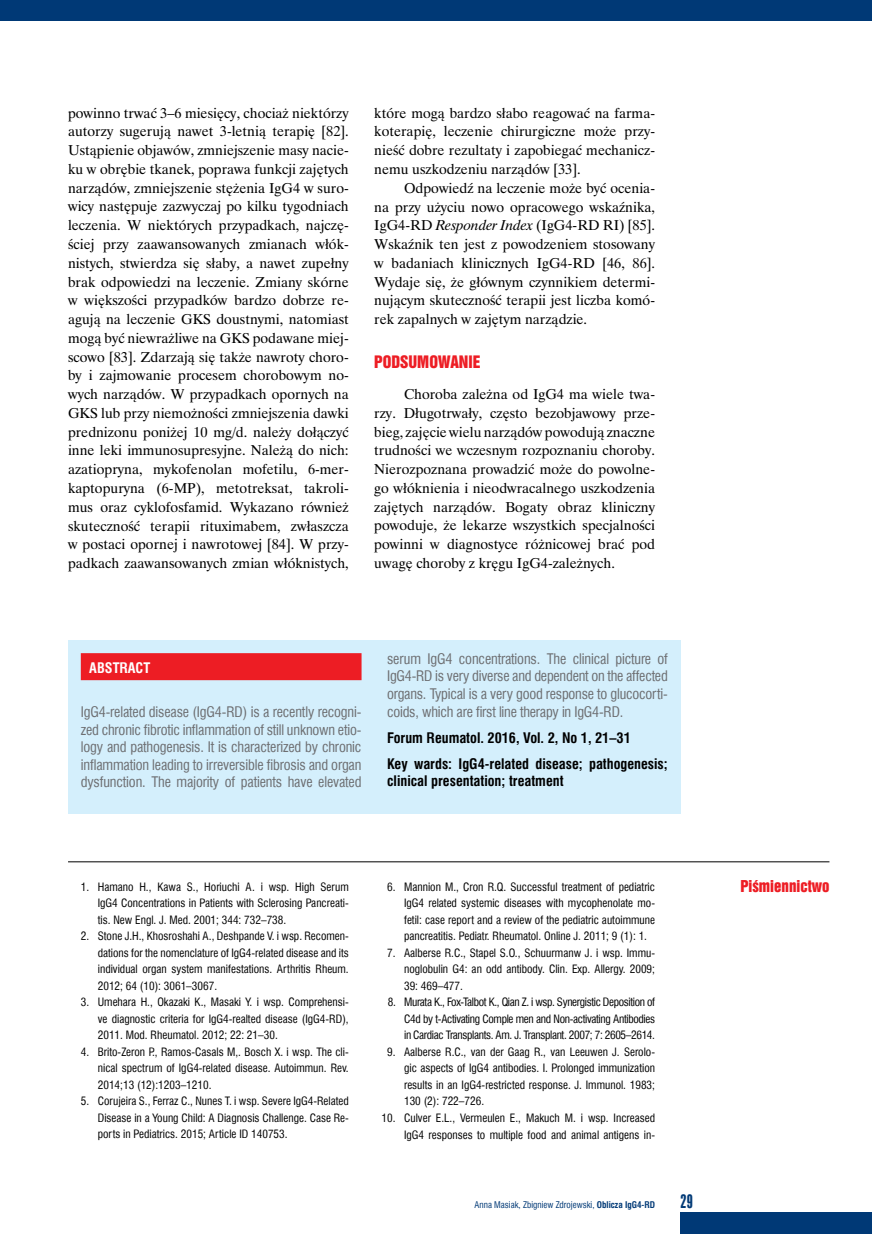
<style>
.page{position:relative;width:872px;height:1234px;background:#fff}
.page>*{position:absolute;margin:0;border:0;box-sizing:border-box;transform-origin:0 0}
.t1{font:18px "Swis 924 EU";color:#003976}
.t2{font:15.75px "Swis 921 EU";color:#ed1d24}
.t3{font:15px "Swis 921 EU";color:#ed1d24}
.t4{font:14.25px/18.8px "Time Ibis EE";color:#000;text-align:justify}
.t5{font:14.25px/17.5px "Swis 721 Cn EU";letter-spacing:-.01em;color:#6d6e71;text-align:justify}
.t6{font:700 14.25px/26.1px "Swis 721 Cn EU";color:#000}
.t7{font:700 14.25px "Swis 721 Cn EU";color:#fff}
.t8{font:11.25px/16.5px "Swis 721 Cn EU";color:#000;text-align:justify}
.t9{font:9px "Swis 721 Cn EU";color:#003976}
.s1{font-style:italic}
.s2{font-weight:700}
</style>
<div class="page">
<div style="left:680px;top:1212px;width:192px;height:21px;background:#003976"></div>
<div style="left:0;top:0;width:872px;height:21px;background:#003976"></div>
<hr style="left:68px;top:861px;width:761px;height:1px;background:#000">
<div style="left:68px;top:640px;width:612px;height:174px;background:#d4effc"></div>
<div style="left:81px;top:653px;width:280px;height:27px;background:#ed1d24"></div>
<p class="t4" style="left:68px;top:103px;width:282px">powinno trwać 3–6 miesięcy, chociaż niektórzy autorzy sugerują nawet 3-letnią terapię [82].<br>Ustąpienie objawów, zmniejszenie masy nacie&shy;ku w obrębie tkanek, poprawa funkcji zajętych narządów, zmniejszenie stężenia IgG4 w suro&shy;wicy następuje zazwyczaj po kilku tygodniach leczenia. W niektórych przypadkach, najczę&shy;ściej przy zaawansowanych zmianach włók&shy;nistych, stwierdza się słaby, a nawet zupełny brak odpowiedzi na leczenie. Zmiany skórne w większości przypadków bardzo dobrze re&shy;agują na leczenie GKS doustnymi, natomiast mogą być niewrażliwe na GKS podawane miej&shy;scowo [83]. Zdarzają się także nawroty choro&shy;by i zajmowanie procesem chorobowym no&shy;wych narządów. W przypadkach opornych na GKS lub przy niemożności zmniejszenia dawki prednizonu poniżej 10 mg/d. należy dołączyć inne leki immunosupresyjne. Należą do nich: azatiopryna, mykofenolan mofetilu, 6-mer&shy;kaptopuryna (6-MP), metotreksat, takroli&shy;mus oraz cyklofosfamid. Wykazano również skuteczność terapii rituximabem, zwłaszcza w postaci opornej i nawrotowej [84]. W przy&shy;padkach zaawansowanych zmian włóknistych,</p>
<p class="t4" style="left:374px;top:103px;width:282px">które mogą bardzo słabo reagować na farma&shy;koterapię, leczenie chirurgiczne może przy&shy;nieść dobre rezultaty i zapobiegać mechanicz&shy;nemu uszkodzeniu narządów [33].</p>
<p class="t4" style="left:374px;top:178px;width:282px;text-indent:30px">Odpowiedź na leczenie może być ocenia&shy;na przy użyciu nowo opracowego wskaźnika, IgG4-RD <span class="s1">Responder Index</span> (IgG4-RD RI) [85].<br>Wskaźnik ten jest z powodzeniem stosowany w badaniach klinicznych IgG4-RD [46, 86].<br>Wydaje się, że głównym czynnikiem determi&shy;nującym skuteczność terapii jest liczba komó&shy;rek zapalnych w zajętym narządzie.</p>
<p class="t2" style="left:374px;top:351px;width:107px">PODSUMOWANIE</p>
<p class="t4" style="left:374px;top:384px;width:282px;text-indent:30px">Choroba zależna od IgG4 ma wiele twa&shy;rzy. Długotrwały, często bezobjawowy prze&shy;bieg, zajęcie wielu narządów powodują znaczne trudności we wczesnym rozpoznaniu choroby.<br>Nierozpoznana prowadzić może do powolne&shy;go włóknienia i nieodwracalnego uszkodzenia zajętych narządów. Bogaty obraz kliniczny powoduje, że lekarze wszystkich specjalności powinni w diagnostyce różnicowej brać pod uwagę choroby z kręgu IgG4-zależnych.</p>
<p class="t7" style="left:89px;top:658px;width:55px">ABSTRACT</p>
<p class="t5" style="left:81px;top:703px;width:282px">IgG4-related disease (IgG4-RD) is a recently recogni&shy;zed chronic fibrotic inflammation of still unknown etio&shy;logy and pathogenesis. It is characterized by chronic inflammation leading to irreversible fibrosis and organ dysfunction. The majority of patients have elevated</p>
<p class="t5" style="left:387px;top:649px;width:282px">serum IgG4 concentrations. The clinical picture of IgG4-RD is very diverse and dependent on the affected organs. Typical is a very good response to glucocorti&shy;coids, which are first line therapy in IgG4-RD.</p>
<p class="t6" style="left:387px;top:725px;width:282px">Forum Reumatol. 2016, Vol. 2, No 1, 21–31<br>Key wards: IgG4-related disease; pathogenesis;</p>
<p class="t6" style="left:387px;top:768px;width:178px">clinical presentation; treatment</p>
<p class="t8" style="left:81px;top:878px;width:269px">1. Hamano H., Kawa S., Horiuchi A. i wsp. High Serum</p>
<p class="t3" style="left:740px;top:875px;width:90px">Piśmiennictwo</p>
<p class="t8" style="left:98px;top:894px;width:252px">IgG4 Concentrations in Patients with Sclerosing Pancreati&shy;tis. New Engl. J. Med. 2001; 344: 732–738.</p>
<p class="t8" style="left:98px;top:927px;width:252px;text-indent:-17px">2. Stone J.H., Khosroshahi A., Deshpande V. i wsp. Recomen&shy;dations for the nomenclature of IgG4-related disease and its individual organ system manifestations. Arthritis Rheum.<br>2012; 64 (10): 3061–3067.</p>
<p class="t8" style="left:98px;top:993px;width:252px;text-indent:-17px">3. Umehara H., Okazaki K., Masaki Y. i wsp. Comprehensi&shy;ve diagnostic criteria for IgG4-realted disease (IgG4-RD), 2011. Mod. Rheumatol. 2012; 22: 21–30.</p>
<p class="t8" style="left:98px;top:1043px;width:252px;text-indent:-17px">4. Brito-Zeron P., Ramos-Casals M,. Bosch X. i wsp. The cli&shy;nical spectrum of IgG4-related disease. Autoimmun. Rev.<br>2014;13 (12):1203–1210.</p>
<p class="t8" style="left:98px;top:1092px;width:252px;text-indent:-17px">5. Corujeira S., Ferraz C., Nunes T. i wsp. Severe IgG4-Related Disease in a Young Child: A Diagnosis Challenge. Case Re&shy;ports in Pediatrics. 2015; Article ID 140753.</p>
<p class="t8" style="left:404px;top:878px;width:252px;text-indent:-17px">6. Mannion M., Cron R.Q. Successful treatment of pediatric IgG4 related systemic diseases with mycophenolate mo&shy;fetil: case report and a review of the pediatric autoimmune pancreatitis. Pediatr. Rheumatol. Online J. 2011; 9 (1): 1.</p>
<p class="t8" style="left:404px;top:944px;width:252px;text-indent:-17px">7. Aalberse R.C., Stapel S.O., Schuurmanw J. i wsp. Immu&shy;noglobulin G4: an odd antibody. Clin. Exp. Allergy. 2009; 39: 469–477.</p>
<p class="t8" style="left:404px;top:993px;width:252px;text-indent:-16px">8. Murata K., Fox-Talbot K., Qian Z. i wsp. Synergistic Deposition of C4d by t-Activating Comple men and Non-activating Antibodies in Cardiac Transplants. Am. J. Transplant. 2007; 7: 2605–2614.</p>
<p class="t8" style="left:404px;top:1043px;width:252px;text-indent:-17px">9. Aalberse R.C., van der Gaag R., van Leeuwen J. Serolo&shy;gic aspects of IgG4 antibodies. I. Prolonged immunization results in an IgG4-restricted response. J. Immunol. 1983; 130 (2): 722–726.</p>
<p class="t8" style="left:381px;top:1109px;width:275px;text-align:right">10. Culver E.L., Vermeulen E., Makuch M. i wsp. Increased<br>IgG4 responses to multiple food and animal antigens in-</p>
<p class="t9" style="left:474px;top:1198px;width:182px">Anna Masiak, Zbigniew Zdrojewski, <span class="s2">Oblicza IgG4-RD</span></p>
<p class="t1" style="left:680px;top:1189px;width:14px">29</p>
</div>
